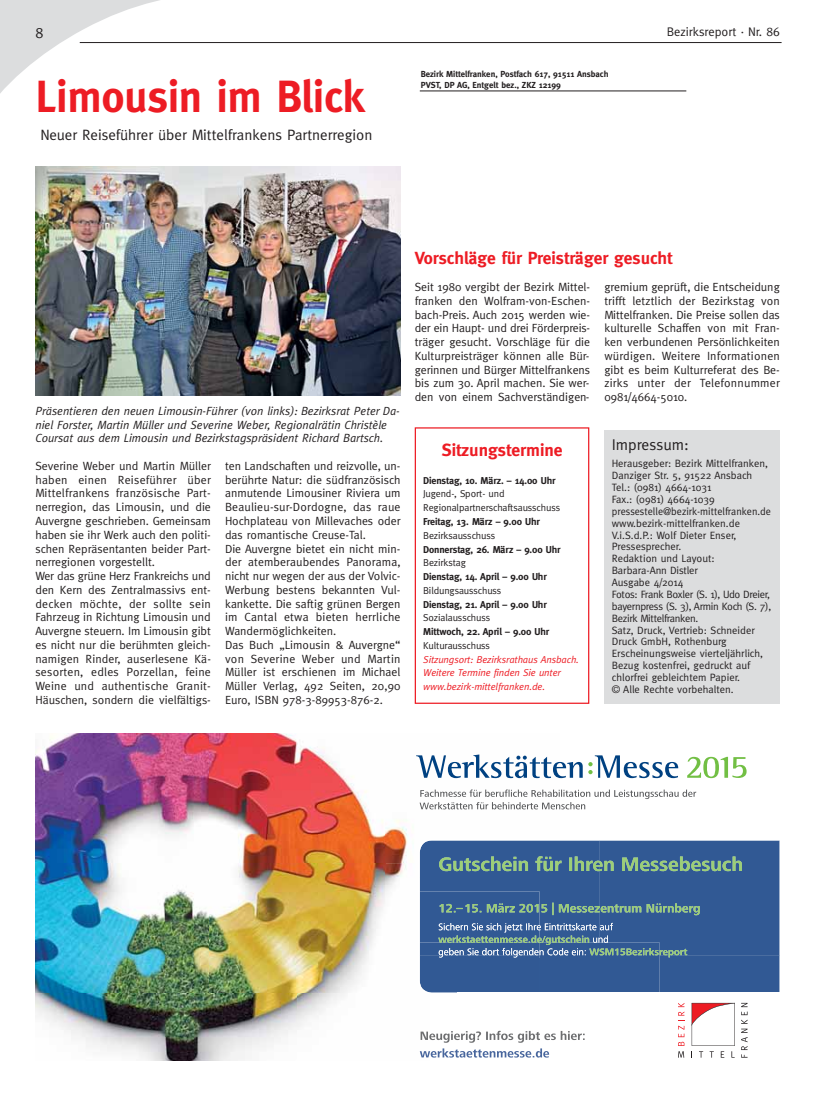
<style>
.page{position:relative;width:833px;height:1117px;background:#fff}
.page>*{position:absolute;margin:0;border:0;box-sizing:border-box;transform-origin:0 0}
.t1{font:700 45px "Meta";color:#ed1c24}
.t2{font:700 17.5px "Meta";color:#ed1c24}
.t3{font:15.62px "Meta";color:#231f20}
.t4{font:15px "Meta";color:#231f20}
.t5{font:15px "Meta Caps";color:#231f20}
.t6{font:12.5px "Meta";color:#231f20}
.t7{font:11.88px/13.8px "Meta";color:#231f20}
.t8{font:italic 11.88px/13.8px "Meta";color:#231f20}
.t9{font:10.62px/11.9px "Meta";color:#231f20}
.t10{font:700 10px "Meta";letter-spacing:-.01em;color:#231f20}
.t11{font:10px/13.8px "Meta";letter-spacing:-.01em;color:#231f20}
.t12{font:italic 10px/13.8px "Meta";letter-spacing:-.01em;color:#ed1c24}
.t13{font:700 8.75px/10.5px "Meta";color:#231f20}
</style>
<div class="page">
<svg style="left:0;top:0;width:184px;height:93px"></svg>
<hr style="left:80px;top:42px;width:701px;height:1px;background:#231f20">
<hr style="left:420px;top:90px;width:266px;height:1px;background:#231f20">
<div style="left:415px;top:427px;width:174px;height:276px;border:1px solid #ed1c24"></div>
<div style="left:604px;top:430px;width:176px;height:273px;background:#dcddde"></div>
<img style="left:35px;top:167px;width:365px;height:228px">
<img style="left:36px;top:733px;width:524px;height:130px">
<img style="left:560px;top:757px;width:187px;height:53px">
<img style="left:36px;top:863px;width:393px;height:196px">
<img style="left:432px;top:1002px;width:316px;height:56px">
<div style="left:687px;top:877px;width:92px;height:78px;background:#315994"></div>
<div style="left:458px;top:957px;width:81px;height:35px;background:#315994"></div>
<div style="left:659px;top:955px;width:120px;height:37px;background:#315994"></div>
<div style="left:539px;top:957px;width:120px;height:35px;background:#315994"></div>
<img style="left:539px;top:958px;width:1px;height:34px">
<div style="left:458px;top:877px;width:240px;height:64px;background:#315994"></div>
<img style="left:418px;top:838px;width:361px;height:39px">
<img style="left:418px;top:877px;width:40px;height:117px">
<svg style="left:439px;top:856px;width:303px;height:14px;background:#5d888b"></svg>
<svg style="left:439px;top:902px;width:260px;height:13px;background:#547d8f"></svg>
<svg style="left:438px;top:922px;width:249px;height:35px;background:#51769d"></svg>
<svg style="left:420px;top:1030px;width:164px;height:12px"></svg>
<svg style="left:420px;top:1048px;width:129px;height:9px"></svg>
<svg style="left:678px;top:1002px;width:6px;height:55px"></svg>
<svg style="left:691px;top:1002px;width:43px;height:55px"></svg>
<svg style="left:741px;top:1002px;width:6px;height:55px"></svg>
<svg style="left:416px;top:754px;width:262px;height:24px"></svg>
<svg style="left:687px;top:756px;width:14px;height:21px"></svg>
<svg style="left:720px;top:756px;width:26px;height:21px"></svg>
<svg style="left:703px;top:756px;width:16px;height:22px"></svg>
<div style="left:706px;top:758px;width:9px;height:18px;background:#fff;border-radius:50%"></div>
<svg style="left:419px;top:789px;width:277px;height:20px"></svg>
<p class="t5" style="left:35px;top:24px;width:10px">8</p>
<p class="t6" style="left:667px;top:27px;width:114px">Bezirksreport · Nr. 86</p>
<p class="t13" style="left:421px;top:69px;width:189px">Bezirk Mittelfranken, Postfach 617, 91511 Ansbach<br>PVST, DP AG, Entgelt bez., ZKZ 12199</p>
<h1 class="t1" style="left:35px;top:74px;width:331px">Limousin im Blick</h1>
<p class="t4" style="left:40px;top:129px;width:333px">Neuer Reiseführer über Mittelfrankens Partnerregion</p>
<p class="t8" style="left:35px;top:405px;width:366px">Präsentieren den neuen Limousin-Führer (von links): Bezirksrat Peter Da&shy;niel Forster, Martin Müller und Severine Weber, Regionalrätin Christèle<br>Coursat aus dem Limousin und Bezirkstagspräsident Richard Bartsch.</p>
<p class="t7" style="left:225px;top:460px;width:177px">ten Landschaften und reizvolle, un&shy;berührte Natur: die südfranzösisch anmutende Limousiner Riviera um<br>Beaulieu-sur-Dordogne, das raue<br>Hochplateau von Millevaches oder das romantische Creuse-Tal.<br>Die Auvergne bietet ein nicht min&shy;der atemberaubendes Panorama, nicht nur wegen der aus der Volvic-<br>Werbung bestens bekannten Vul&shy;kankette. Die saftig grünen Bergen im Cantal etwa bieten herrliche<br>Wandermöglichkeiten.<br>Das Buch „Limousin &amp; Auvergne“ von Severine Weber und Martin<br>Müller ist erschienen im Michael<br>Müller Verlag, 492 Seiten, 20,90<br>Euro, ISBN 978-3-89953-876-2.</p>
<p class="t7" style="left:35px;top:460px;width:177px">Severine Weber und Martin Müller haben einen Reiseführer über Mittelfrankens französische Part&shy;nerregion, das Limousin, und die Auvergne geschrieben. Gemeinsam haben sie ihr Werk auch den politi&shy;schen Repräsentanten beider Part&shy;nerregionen vorgestellt.<br>Wer das grüne Herz Frankreichs und den Kern des Zentralmassivs ent&shy;decken möchte, der sollte sein Fahrzeug in Richtung Limousin und Auvergne steuern. Im Limousin gibt es nicht nur die berühmten gleich&shy;namigen Rinder, auserlesene Kä&shy;sesorten, edles Porzellan, feine Weine und authentische Granit-Häuschen, sondern die vielfältigs -</p>
<h2 class="t2" style="left:415px;top:249px;width:259px">Vorschläge für Preisträger gesucht</h2>
<p class="t7" style="left:415px;top:281px;width:177px;text-align:justify">Seit 1980 vergibt der Bezirk Mittel&shy;franken den Wolfram-von-Eschen&shy;bach-Preis. Auch 2015 werden wie&shy;der ein Haupt- und drei Förder preis&shy;träger gesucht. Vorschläge für die Kulturpreist räger können alle Bür&shy;gerinnen und Bürger Mittelfrankens bis zum 30. April machen. Sie wer&shy;den von einem Sachverständigen-</p>
<p class="t7" style="left:604px;top:281px;width:177px;text-align:justify">gremium geprüft, die Entscheidung trifft letztlich der Bezirkstag von Mittelfranken. Die Preise sollen das kulturelle Schaffen von mit Fran&shy;ken verbundenen Persönlichkeiten würdigen. Weitere Informationen gibt es beim Kulturreferat des Be&shy;zirks unter der Telefonnummer 0981/4664-5010.</p>
<h2 class="t2" style="left:442px;top:441px;width:122px">Sitzungstermine</h2>
<p class="t10" style="left:423px;top:475px;width:134px">Dienstag, 10. März. – 14.00 Uhr</p>
<p class="t11" style="left:423px;top:488px;width:138px">Jugend-, Sport- und<br>Regionalpartnerschaftsausschuss</p>
<p class="t10" style="left:423px;top:516px;width:118px">Freitag, 13. März – 9.00 Uhr</p>
<p class="t11" style="left:423px;top:529px;width:73px">Bezirksausschuss</p>
<p class="t10" style="left:423px;top:544px;width:139px">Donnerstag, 26. März – 9.00 Uhr</p>
<p class="t11" style="left:423px;top:557px;width:44px">Bezirkstag</p>
<p class="t10" style="left:423px;top:571px;width:125px">Dienstag, 14. April – 9.00 Uhr</p>
<p class="t11" style="left:423px;top:584px;width:80px">Bildungsausschuss</p>
<p class="t10" style="left:423px;top:599px;width:125px">Dienstag, 21. April – 9.00 Uhr</p>
<p class="t11" style="left:423px;top:612px;width:68px">Sozialausschuss</p>
<p class="t10" style="left:423px;top:626px;width:128px">Mittwoch, 22. April – 9.00 Uhr</p>
<p class="t11" style="left:423px;top:639px;width:68px">Kulturausschuss</p>
<p class="t12" style="left:423px;top:653px;width:157px">Sitzungsort: Bezirksrathaus Ansbach.<br>Weitere Termine finden Sie unter www.bezirk-mittelfranken.de.</p>
<h3 class="t3" style="left:612px;top:438px;width:78px">Impressum:</h3>
<p class="t9" style="left:612px;top:458px;width:161px">Herausgeber: Bezirk Mittelfranken,<br>Danziger Str. 5, 91522 Ansbach<br>Tel.: (0981) 4664-1031<br>Fax.: (0981) 4664-1039 pressestelle@bezirk-mittelfranken.de www.bezirk-mittelfran ken.de<br>V.i.S.d.P.: Wolf Dieter Enser,<br>Presse sprecher.<br>Redaktion und Layout:<br>Barbara-Ann Distler<br>Ausgabe 4/2014<br>Fotos: Frank Boxler (S. 1), Udo Dreier, bayernpress (S. 3), Armin Koch (S. 7),<br>Bezirk Mittelfranken.<br>Satz, Druck, Vertrieb: Schneider<br>Druck GmbH, Rothenburg<br>Erscheinungsweise vierteljährlich,<br>Bezug kostenfrei, gedruckt auf chlorfrei gebleichtem Papier.<br>© Alle Rechte vorbehalten.</p>
</div>
